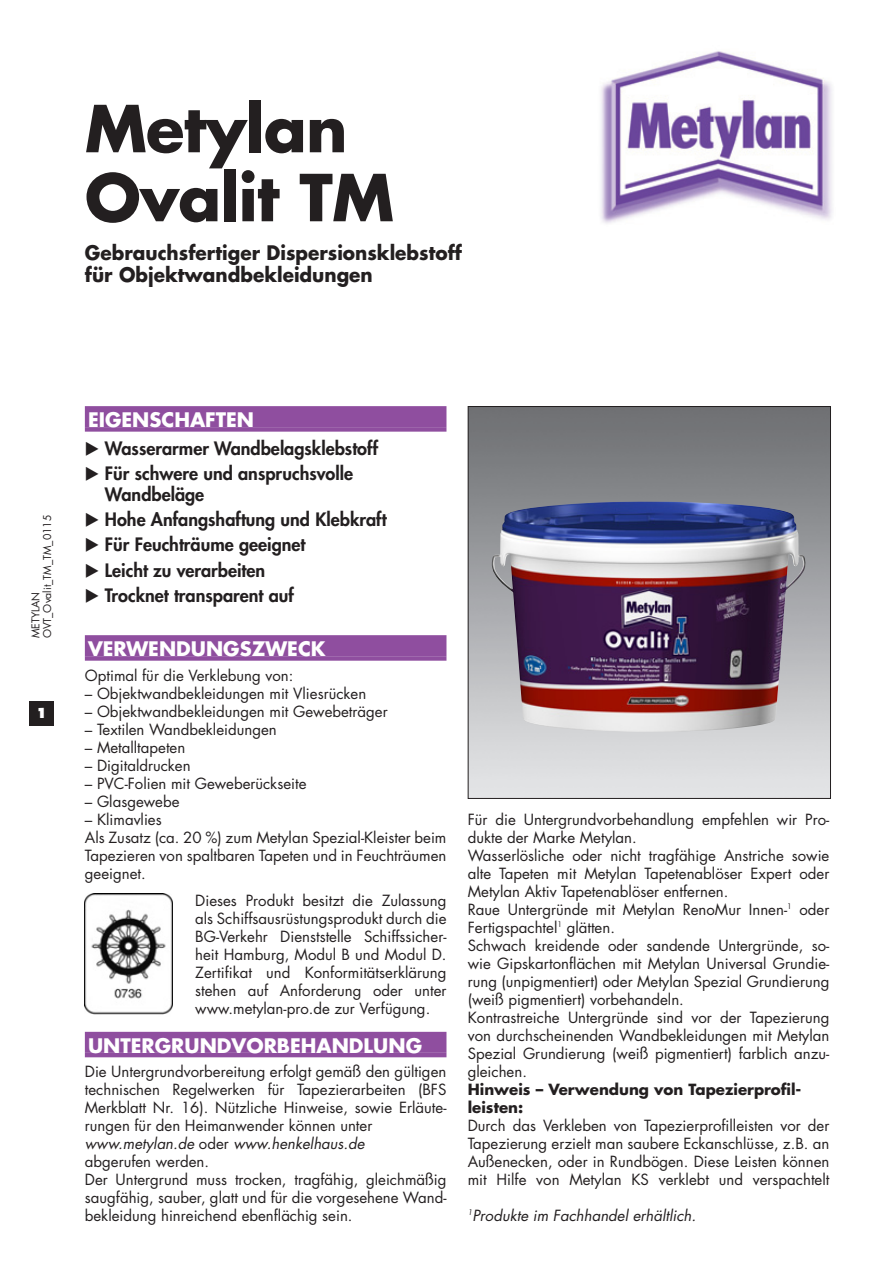
<style>
.page{position:relative;width:893px;height:1263px;background:#fff}
.page>*{position:absolute;margin:0;border:0;box-sizing:border-box;transform-origin:0 0}
.t1{font:700 63px/69px "Futura";letter-spacing:-.015em;color:#231f20}
.t2{font:700 19.5px/22.5px "Futura";color:#231f20;scale:.95 1}
.t3{font:700 19.5px "Futura";color:#fff}
.t4{font:800 18px/25.2px "Futura";color:#231f20}
.t5{font:15px/18px "Futura";color:#231f20}
.t6{font:700 15px/18px "Futura";color:#231f20}
.t7{font:italic 15px "Futura";color:#231f20}
.t8{font:800 13.5px "Futura";color:#fff}
.t9{font:10.5px/11.6px "Futura";color:#231f20}
.s1{font-style:italic}
</style>
<div class="page">
<div style="left:30px;top:702px;width:24px;height:24px;background:#231f20"></div>
<div style="left:85px;top:635px;width:361px;height:21px;background:#8f4e9f"></div>
<div style="left:85px;top:656px;width:361px;height:5px;background:#8f4e9f"></div>
<div style="left:85px;top:1032px;width:361px;height:21px;background:#8f4e9f"></div>
<hr style="left:85px;top:1053px;width:361px;height:4px;background:#8f4e9f">
<div style="left:468px;top:406px;width:362px;height:393px;border:1px solid #231f20"></div>
<img style="left:491px;top:501px;width:314px;height:231px">
<img style="left:85px;top:894px;width:87px;height:121px">
<img style="left:601px;top:51px;width:232px;height:173px">
<div style="left:85px;top:406px;width:361px;height:21px;background:#8f4e9f"></div>
<div style="left:85px;top:427px;width:361px;height:5px;background:#8f4e9f"></div>
<h1 class="t1" style="left:85px;top:100px;width:310px">Metylan<br>Ovalit TM</h1>
<h2 class="t2" style="left:85px;top:243px;width:398px">Gebrauchsfertiger Dispersionsklebstoff für Objektwandbekleidungen</h2>
<p class="t9" style="left:31px;top:638px;width:125px;rotate:-90deg">METYLAN<br>OVT_Ovalit_TM_TM_0115</p>
<p class="t8" style="left:36px;top:707px;width:13px">1</p>
<h2 class="t3" style="left:88px;top:411px;width:167px">EIGENSCHAFTEN</h2>
<p class="t4" style="left:105px;top:437px;width:275px">Wasserarmer Wandbelagsklebstoff<br>Für schwere und anspruchsvolle</p>
<p class="t4" style="left:105px;top:483px;width:283px">Wandbeläge<br>Hohe Anfangshaftung und Klebkraft<br>Für Feuchträume geeignet<br>Leicht zu verarbeiten<br>Trocknet transparent auf</p>
<h2 class="t3" style="left:88px;top:640px;width:239px">VERWENDUNGSZWECK</h2>
<p class="t5" style="left:85px;top:667px;width:210px">Optimal für die Verklebung von:</p>
<p class="t5" style="left:85px;top:685px;width:283px">– Objektwandbekleidungen mit Vliesrücken</p>
<p class="t5" style="left:85px;top:703px;width:304px">– Objektwandbekleidungen mit Gewebeträger</p>
<p class="t5" style="left:85px;top:721px;width:193px">– Textilen Wandbekleidungen</p>
<p class="t5" style="left:85px;top:739px;width:102px">– Metalltapeten</p>
<p class="t5" style="left:85px;top:757px;width:107px">– Digitaldrucken</p>
<p class="t5" style="left:85px;top:775px;width:223px">– PVC-Folien mit Geweberückseite</p>
<p class="t5" style="left:85px;top:793px;width:96px">– Glasgewebe</p>
<p class="t5" style="left:85px;top:811px;width:363px">– Klimavlies<br>Als Zusatz (ca. 20 %) zum Metylan Spezial-Kleister beim Tapezieren von spaltbaren Tapeten und in Feuchträumen geeignet.</p>
<p class="t5" style="left:195px;top:892px;width:253px;text-align:justify">Dieses Produkt besitzt die Zulassung als Schiffsausrüstungsprodukt durch die BG-Verkehr Dienststelle Schiffssicher&shy;heit Hamburg, Modul B und Modul D.<br>Zertifikat und Konformitätserklärung stehen auf Anforderung oder unter www.metylan-pro.de zur Verfügung.</p>
<h2 class="t3" style="left:88px;top:1037px;width:335px">UNTERGRUNDVORBEHANDLUNG</h2>
<p class="t5" style="left:85px;top:1064px;width:363px">Die Untergrundvorbereitung erfolgt gemäß den gültigen technischen Regelwerken für Tapezierarbeiten (BFS Merkblatt Nr. 16). Nützliche Hinweise, sowie Erläute&shy;rungen für den Heimanwender können unter <span class="s1">www.metylan.de</span> o d e r <span class="s1">www.henkelhaus.de<br></span>abgerufen werden.<br>Der Untergrund muss trocken, tragfähig, gleichmäßig saugfähig, sauber, glatt und für die vorgesehene Wand&shy;bekleidung hinreichend ebenflächig sein.</p>
<p class="t5" style="left:468px;top:811px;width:363px">Für die Untergrundvorbehandlung empfehlen wir Pro&shy;dukte der Marke Metylan.<br>Wasserlösliche oder nicht tragfähige Anstriche sowie alte Tapeten mit Metylan Tapetenablöser Expert oder Metylan Aktiv Tapetenablöser entfernen.<br>Raue Untergründe mit Metylan RenoMur Innen-<sup>1</sup> oder Fertigspachtel<sup>1</sup> glätten.<br>Schwach kreidende oder sandende Untergründe, so - wie Gipskartonflächen mit Metylan Universal Grundie&shy;rung (unpigmentiert) oder Metylan Spezial Grundierung (weiß pigmentiert) vorbehandeln.<br>Kontrastreiche Untergründe sind vor der Tapezierung von durchscheinenden Wandbekleidungen mit Metylan Spezial Grundierung (weiß pigmentiert) farblich anzu&shy;gleichen.</p>
<p class="t6" style="left:468px;top:1081px;width:335px">Hinweis – Verwendung von Tapezierprofil - leisten:</p>
<p class="t5" style="left:468px;top:1117px;width:363px;text-align:justify">Durch das Verkleben von Tapezierprofilleisten vor der Tapezierung erzielt man saubere Eckanschlüsse, z.B. an Außenecken, oder in Rundbögen. Diese Leisten können mit Hilfe von Metylan KS verklebt und verspachtelt</p>
<p class="t7" style="left:468px;top:1208px;width:232px"><sup>1</sup>Produkte im Fachhandel erhältlich.</p>
</div>
